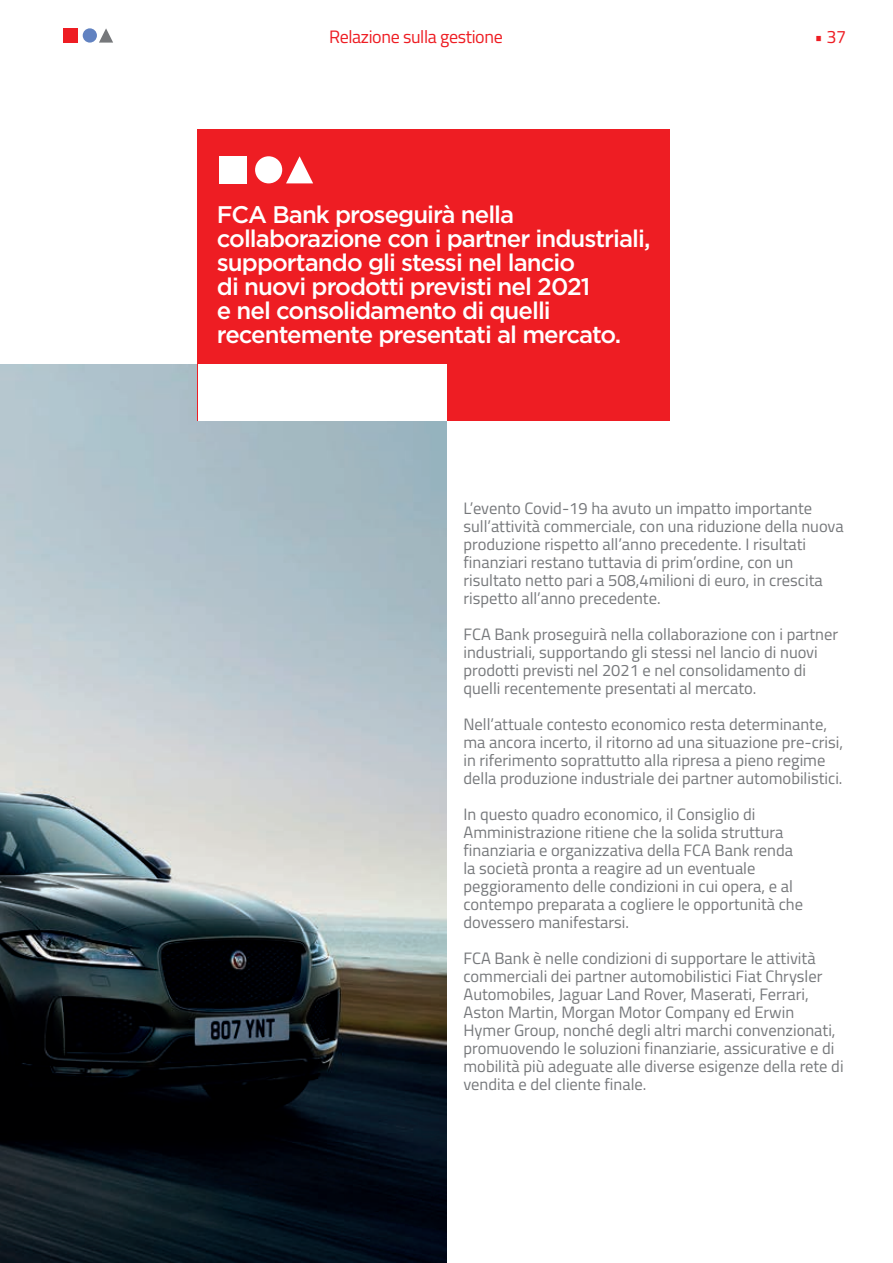
<style>
.page{position:relative;width:893px;height:1263px;background:#fff}
.page>*{position:absolute;margin:0;border:0;box-sizing:border-box;transform-origin:0 0}
.t1{font:500 24px/24px "Gotham";letter-spacing:-.04em;color:#fff}
.t2{font:18px "Titillium";letter-spacing:-.02em;color:#ee1d23}
.t3{font:16.5px/18px "Titillium";color:#76787b}
</style>
<div class="page">
<div style="left:64px;top:28px;width:14px;height:15px;background:#ee1d23"></div>
<svg style="left:99px;top:28px;width:14px;height:15px"></svg>
<div style="left:83px;top:28px;width:14px;height:15px;background:#6182c1;border-radius:50%"></div>
<img style="left:0;top:365px;width:446px;height:898px">
<div style="left:198px;top:130px;width:472px;height:291px;background:#ee1d23"></div>
<div style="left:198px;top:365px;width:248px;height:56px;background:#fff"></div>
<div style="left:219px;top:156px;width:27px;height:27px;background:#fff"></div>
<svg style="left:286px;top:156px;width:27px;height:27px"></svg>
<div style="left:255px;top:156px;width:27px;height:27px;background:#fff;border-radius:50%"></div>
<p class="t2" style="left:329px;top:23px;width:175px">Relazione sulla gestione</p>
<p class="t2" style="left:815px;top:23px;width:33px">• 37</p>
<h1 class="t1" style="left:217px;top:202px;width:435px">FCA Bank proseguirà nella collaborazione con i partner industriali, supportando gli stessi nel lancio<br>di nuovi prodotti previsti nel 2021<br>e nel consolidamento di quelli recentemente presentati al mercato.</h1>
<p class="t3" style="left:463px;top:499px;width:382px">L’evento Covid-19 ha avuto un impatto importante sull’attività commerciale, con una riduzione della nuova produzione rispetto all’anno precedente. I risultati finanziari restano tuttavia di prim’ordine, con un risultato netto pari a 508,4milioni di euro, in crescita rispetto all’anno precedente.</p>
<p class="t3" style="left:463px;top:625px;width:376px">FCA Bank proseguirà nella collaborazione con i partner industriali, supportando gli stessi nel lancio di nuovi prodotti previsti nel 2021 e nel consolidamento di quelli recentemente presentati al mercato.</p>
<p class="t3" style="left:463px;top:715px;width:381px">Nell’attuale contesto economico resta determinante, ma ancora incerto, il ritorno ad una situazione pre-crisi, in riferimento soprattutto alla ripresa a pieno regime della produzione industriale dei partner automobilistici.</p>
<p class="t3" style="left:463px;top:805px;width:341px">In questo quadro economico, il Consiglio di Amministrazione ritiene che la solida struttura finanziaria e organizzativa della FCA Bank renda la società pronta a reagire ad un eventuale peggioramento delle condizioni in cui opera, e al contempo preparata a cogliere le opportunità che dovessero manifestarsi.</p>
<p class="t3" style="left:463px;top:949px;width:382px">FCA Bank è nelle condizioni di supportare le attività commerciali dei partner automobilistici Fiat Chrysler Automobiles, Jaguar Land Rover, Maserati, Ferrari, Aston Martin, Morgan Motor Company ed Erwin Hymer Group, nonché degli altri marchi convenzionati, promuovendo le soluzioni finanziarie, assicurative e di mobilità più adeguate alle diverse esigenze della rete di vendita e del cliente finale.</p>
</div>
